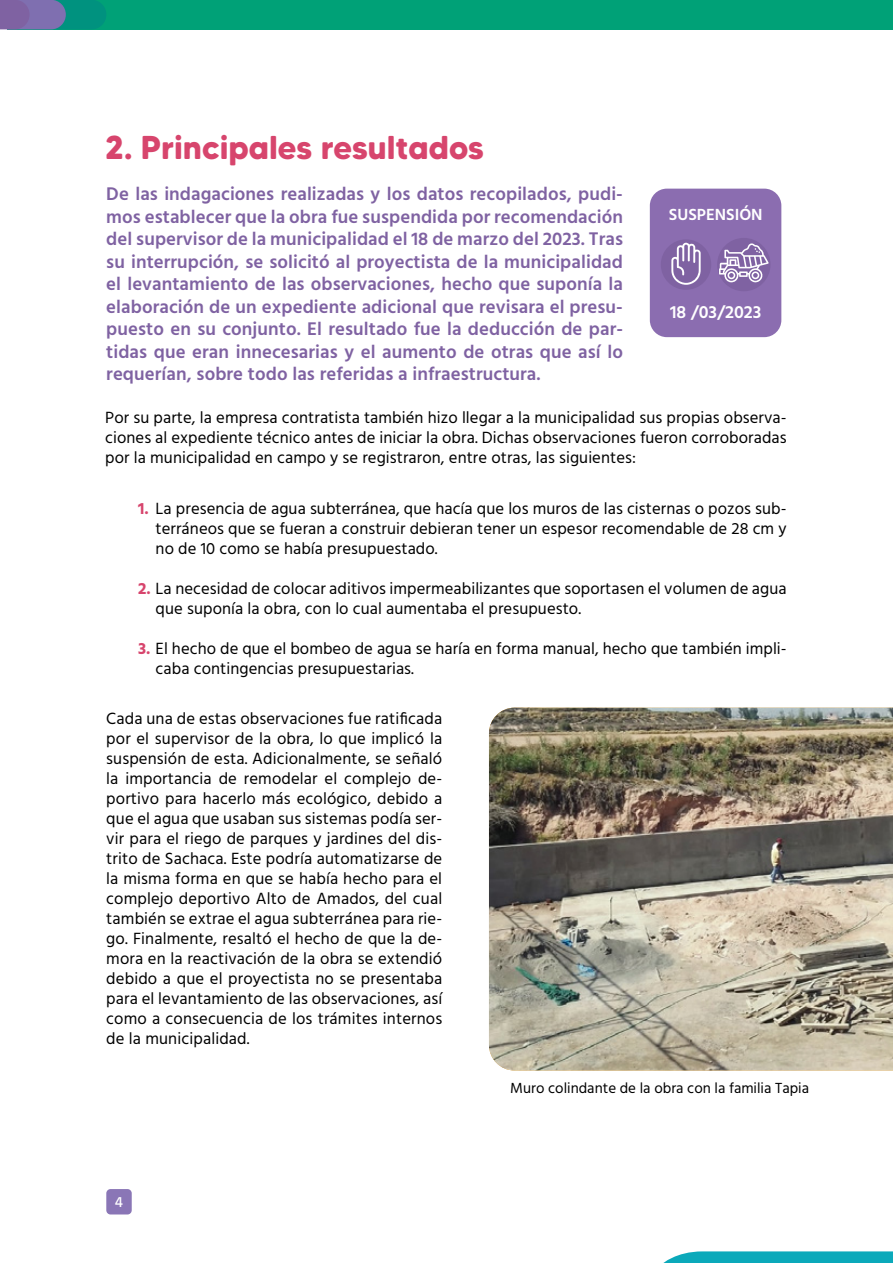
<style>
.page{position:relative;width:893px;height:1263px;background:#fff}
.page>*{position:absolute;margin:0;border:0;box-sizing:border-box;transform-origin:0 0}
.t1{font:700 33px "MADE Tommy Soft";color:#d7456d}
.t2{font:600 18.75px/22.5px "Hind";letter-spacing:.005em;color:#7f62a2;text-align:justify}
.t3{font:600 18px "Hind";color:#fff}
.t4{font:16.65px/20px "Hind";letter-spacing:.005em;color:#000;text-align:justify}
.t5{font:600 16.5px "Hind";color:#fff}
.t6{font:15px "Hind";color:#000}
.t7{font:500 15px "Hind";color:#fff}
.s1{font-weight:700;color:#d7456d}
</style>
<div class="page">
<div style="left:106px;top:1189px;width:26px;height:25px;background:#8a76b6;border-radius:4px"></div>
<div style="left:7px;top:0;width:886px;height:29px;background:#00a177"></div>
<svg style="left:0;top:0;width:106px;height:29px"></svg>
<svg style="left:663px;top:1251px;width:230px;height:12px"></svg>
<img style="left:489px;top:708px;width:404px;height:362px">
<div style="left:650px;top:189px;width:131px;height:148px;background:#8b6db0;border-radius:17px"></div>
<div style="left:661px;top:239px;width:50px;height:51px;background:#7f62a2;border-radius:50%"></div>
<svg style="left:671px;top:243px;width:30px;height:42px"></svg>
<div style="left:717px;top:238px;width:53px;height:53px;background:#7f62a2;border-radius:50%"></div>
<svg style="left:719px;top:243px;width:50px;height:40px"></svg>
<h1 class="t1" style="left:105px;top:127px;width:380px">2. Principales resultados</h1>
<p class="t2" style="left:106px;top:184px;width:518px">De las indagaciones realizadas y los datos recopilados, pudi&shy;mos establecer que la obra fue suspendida por recomendación del supervisor de la municipalidad el 18 de marzo del 2023. Tras su interrupción, se solicitó al proyectista de la municipalidad el levantamiento de las observaciones, hecho que suponía la elaboración de un expediente adicional que revisara el presu&shy;puesto en su conjunto. El resultado fue la deducción de par&shy;tidas que eran innecesarias y el aumento de otras que así lo requerían, sobre todo las referidas a infraestructura.</p>
<p class="t5" style="left:669px;top:203px;width:95px">SUSPENSIÓN</p>
<p class="t3" style="left:670px;top:299px;width:93px">18 /03/2023</p>
<p class="t4" style="left:105px;top:408px;width:683px">Por su parte, la empresa contratista también hizo llegar a la municipalidad sus propias observa&shy;ciones al expediente técnico antes de iniciar la obra. Dichas observaciones fueron corroboradas por la municipalidad en campo y se registraron, entre otras, las siguientes:</p>
<p class="t4" style="left:138px;top:500px;width:650px"><span class="s1">1.</span> La presencia de agua subterránea, que hacía que los muros de las cisternas o pozos sub-</p>
<p class="t4" style="left:156px;top:520px;width:632px">terráneos que se fueran a construir debieran tener un espesor recomendable de 28 cm y no de 10 como se había presupuestado.</p>
<p class="t4" style="left:138px;top:580px;width:650px"><span class="s1">2.</span> La necesidad de colocar aditivos impermeabilizantes que soportasen el volumen de agua</p>
<p class="t4" style="left:156px;top:600px;width:427px">que suponía la obra, con lo cual aumentaba el presupuesto.</p>
<p class="t4" style="left:138px;top:640px;width:650px"><span class="s1">3.</span> El hecho de que el bombeo de agua se haría en forma manual, hecho que también impli-</p>
<p class="t4" style="left:156px;top:660px;width:260px">caba contingencias presupuestarias.</p>
<p class="t4" style="left:106px;top:709px;width:337px">Cada una de estas observaciones fue ratificada por el supervisor de la obra, lo que implicó la suspensión de esta. Adicionalmente, se señaló la importancia de remodelar el complejo de&shy;portivo para hacerlo más ecológico, debido a que el agua que usaban sus sistemas podía ser&shy;vir para el riego de parques y jardines del dis&shy;trito de Sachaca. Este podría automatizarse de la misma forma en que se había hecho para el complejo deportivo Alto de Amados, del cual también se extrae el agua subterránea para rie&shy;go. Finalmente, resaltó el hecho de que la de&shy;mora en la reactivación de la obra se extendió debido a que el proyectista no se presentaba para el levantamiento de las observaciones, así como a consecuencia de los trámites internos de la municipalidad.</p>
<p class="t7" style="left:115px;top:1191px;width:10px">4</p>
<p class="t6" style="left:510px;top:1077px;width:300px">Muro colindante de la obra con la familia Tapia</p>
</div>
